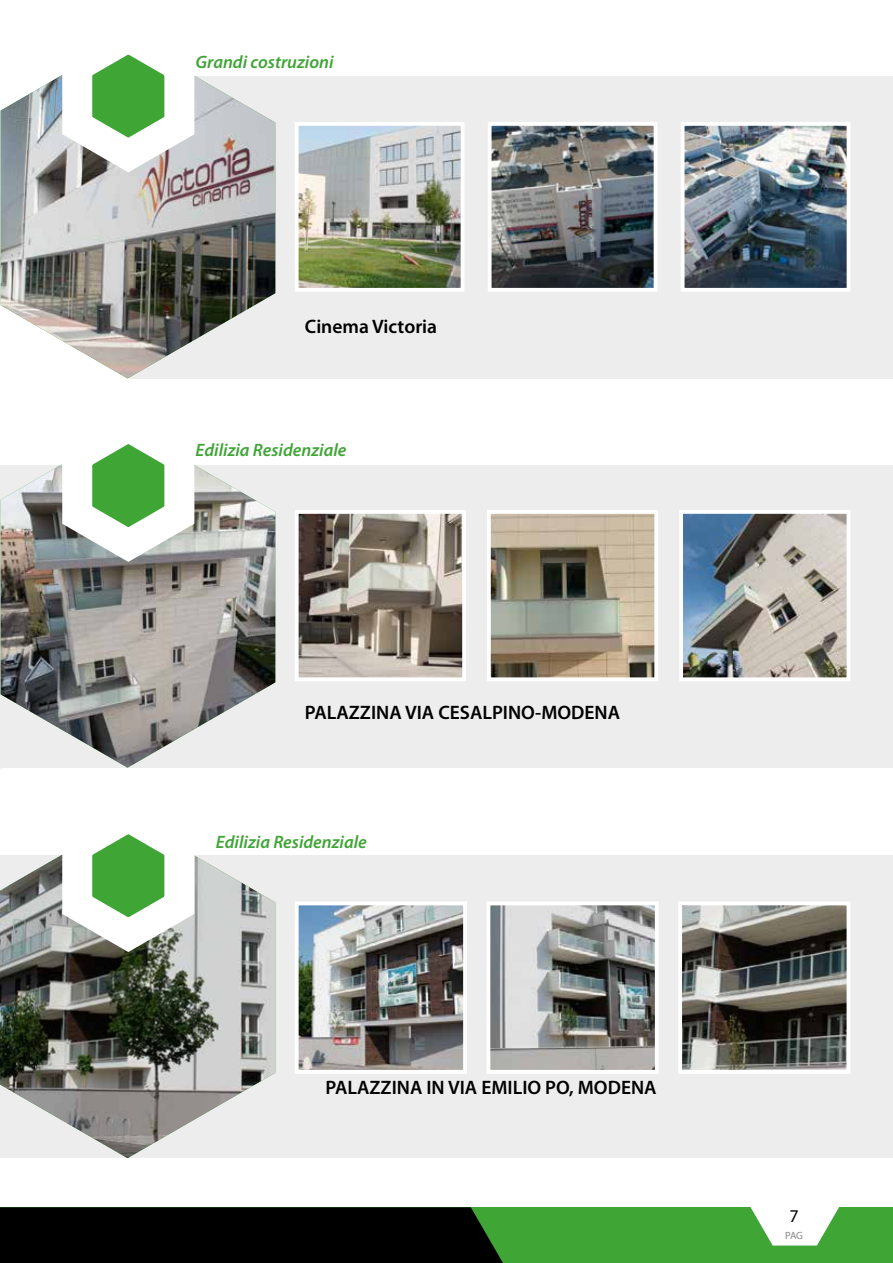
<style>
.page{position:relative;width:893px;height:1263px;background:#fff}
.page>*{position:absolute;margin:0;border:0;box-sizing:border-box;transform-origin:0 0}
.t1{font:600 19.5px "Myriad Pro";color:#000}
.t2{font:italic 600 18px "Myriad Pro";color:#3fa535}
.t3{font:18px "Myriad Pro";color:#000}
.t4{font:10.5px "Myriad Pro";color:#878787}
</style>
<div class="page">
<div style="left:0;top:1207px;width:893px;height:56px;background:#3fa535"></div>
<svg style="left:751px;top:1207px;width:88px;height:38px"></svg>
<div style="left:0;top:1207px;width:503px;height:56px;background:#000"></div>
<img style="left:0;top:0;width:1px;height:168px">
<div style="left:0;top:465px;width:893px;height:303px;background:#ededed"></div>
<img style="left:1px;top:479px;width:274px;height:289px">
<svg style="left:36px;top:444px;width:184px;height:141px"></svg>
<img style="left:300px;top:515px;width:161px;height:161px">
<div style="left:295px;top:510px;width:171px;height:171px;border:4px solid #fff"></div>
<img style="left:492px;top:515px;width:161px;height:161px">
<div style="left:487px;top:510px;width:171px;height:171px;border:4px solid #fff"></div>
<img style="left:684px;top:515px;width:161px;height:161px">
<div style="left:679px;top:510px;width:171px;height:171px;border:4px solid #fff"></div>
<div style="left:129px;top:76px;width:764px;height:302px;background:#ededed"></div>
<img style="left:1px;top:90px;width:274px;height:288px">
<svg style="left:36px;top:54px;width:184px;height:142px"></svg>
<img style="left:300px;top:127px;width:159px;height:160px">
<div style="left:295px;top:122px;width:169px;height:170px;border:4px solid #fff"></div>
<img style="left:493px;top:127px;width:159px;height:160px">
<div style="left:488px;top:122px;width:169px;height:170px;border:4px solid #fff"></div>
<img style="left:686px;top:127px;width:159px;height:160px">
<div style="left:681px;top:122px;width:169px;height:170px;border:4px solid #fff"></div>
<div style="left:150px;top:855px;width:743px;height:303px;background:#ededed"></div>
<img style="left:0;top:855px;width:275px;height:303px">
<svg style="left:36px;top:834px;width:184px;height:142px"></svg>
<img style="left:300px;top:906px;width:162px;height:163px">
<div style="left:295px;top:901px;width:172px;height:173px;border:4px solid #fff"></div>
<img style="left:491px;top:906px;width:163px;height:163px">
<div style="left:486px;top:901px;width:173px;height:173px;border:4px solid #fff"></div>
<img style="left:683px;top:906px;width:162px;height:163px">
<div style="left:678px;top:901px;width:172px;height:173px;border:4px solid #fff"></div>
<p class="t2" style="left:196px;top:52px;width:139px">Grandi costruzioni</p>
<p class="t1" style="left:305px;top:315px;width:134px">Cinema Victoria</p>
<p class="t2" style="left:196px;top:440px;width:152px">Edilizia Residenziale</p>
<p class="t1" style="left:305px;top:702px;width:317px">PALAZZINA VIA CESALPINO-MODENA</p>
<p class="t2" style="left:216px;top:832px;width:152px">Edilizia Residenziale</p>
<p class="t1" style="left:325px;top:1076px;width:333px">PALAZZINA IN VIA EMILIO PO, MODENA</p>
<p class="t3" style="left:790px;top:1206px;width:11px">7</p>
<p class="t4" style="left:785px;top:1229px;width:19px">PAG</p>
</div>
